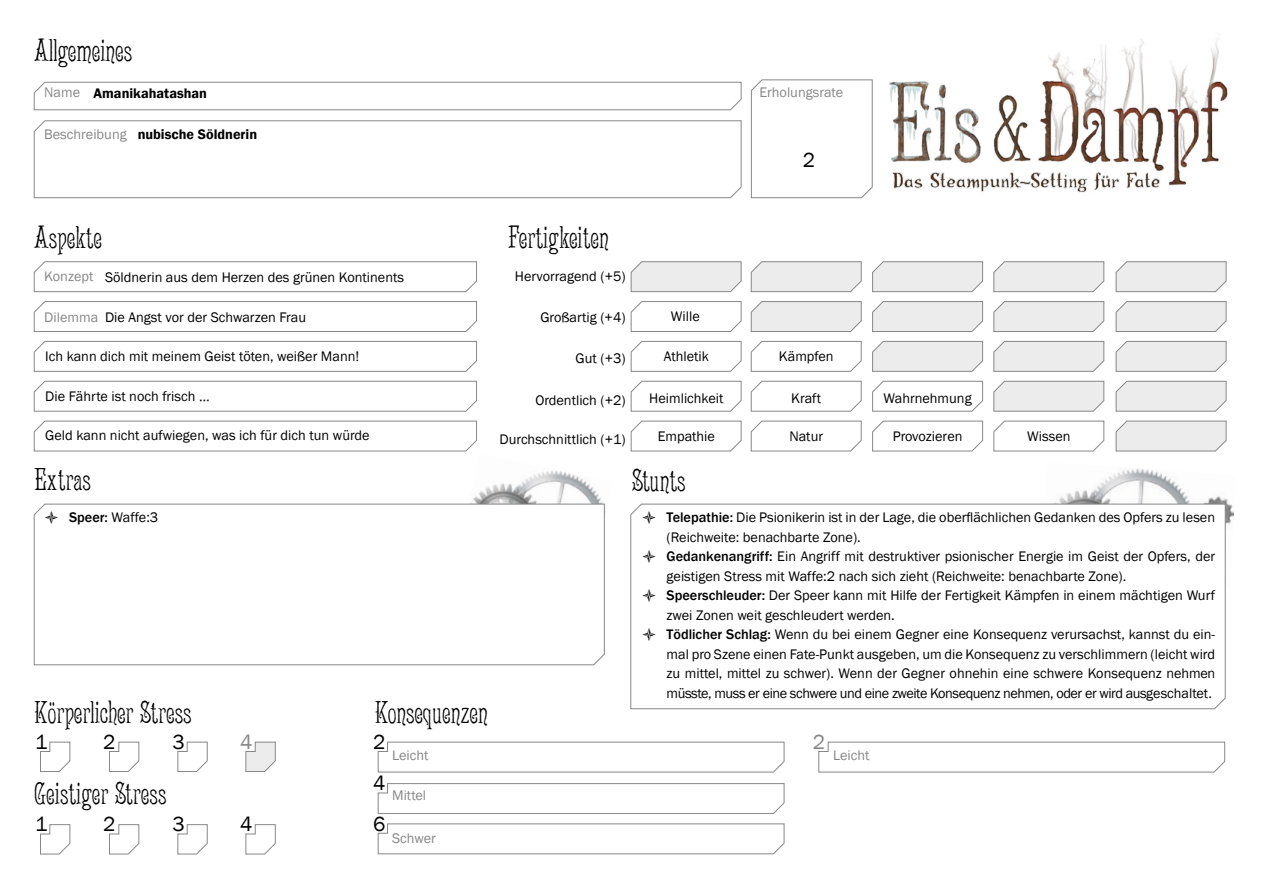
<style>
.page{position:relative;width:1263px;height:893px;background:#fff}
.page>*{position:absolute;margin:0;border:0;box-sizing:border-box;transform-origin:0 0}
.Überschrift{font:36px "Jugend WF";color:#000}
.Fließtext_-_ohne_Ein{font:21px "Franklin Gothic";color:#000}
.Absatzformat_2{font:21px "Franklin Gothic";color:#000}
.Absatzformat_2-2{font:21px "Franklin Gothic";color:#868786}
.Char_Textfeld{font:21px "Franklin Gothic";color:#000}
.Aufzählung_-_Hervorg{font:14.25px/19.5px "Franklin Gothic";color:#000}
.Char_Textfeld-2{font:14.25px "Franklin Gothic";color:#000}
.Char_Fertigkeiten{font:14.25px "Franklin Gothic";color:#000}
.Fließtext_-_ohne_Ein-2{font:14.25px "Franklin Gothic";color:#000}
.Absatzformat_1{font:14.25px "Franklin Gothic";color:#868786}
.Überschrift_3{font:600 14.25px "Franklin Gothic";color:#000}
.s1{font-weight:500}
</style>
<div class="page">
<svg style="left:33px;top:81px;width:709px;height:30px"></svg>
<svg style="left:630px;top:261px;width:112px;height:31px;background:#e5e5e5"></svg>
<svg style="left:377px;top:741px;width:408px;height:32px"></svg>
<svg style="left:818px;top:741px;width:407px;height:32px"></svg>
<svg style="left:377px;top:783px;width:408px;height:31px"></svg>
<svg style="left:377px;top:823px;width:408px;height:31px"></svg>
<svg style="left:750px;top:261px;width:112px;height:31px;background:#e5e5e5"></svg>
<svg style="left:872px;top:261px;width:111px;height:31px;background:#e5e5e5"></svg>
<svg style="left:993px;top:261px;width:111px;height:31px;background:#e5e5e5"></svg>
<svg style="left:1115px;top:261px;width:112px;height:31px;background:#e5e5e5"></svg>
<svg style="left:33px;top:301px;width:444px;height:31px"></svg>
<svg style="left:630px;top:301px;width:112px;height:31px"></svg>
<svg style="left:750px;top:301px;width:112px;height:31px;background:#e4e4e4"></svg>
<svg style="left:872px;top:301px;width:111px;height:31px;background:#e4e4e4"></svg>
<svg style="left:993px;top:301px;width:111px;height:31px;background:#e4e5e4"></svg>
<svg style="left:1115px;top:301px;width:112px;height:31px;background:#e4e4e4"></svg>
<svg style="left:33px;top:340px;width:444px;height:32px"></svg>
<svg style="left:630px;top:340px;width:112px;height:32px"></svg>
<svg style="left:750px;top:340px;width:112px;height:32px"></svg>
<svg style="left:872px;top:340px;width:111px;height:32px;background:#e5e5e5"></svg>
<svg style="left:993px;top:340px;width:111px;height:32px;background:#e5e5e5"></svg>
<svg style="left:1115px;top:340px;width:112px;height:32px;background:#e5e5e5"></svg>
<svg style="left:33px;top:380px;width:444px;height:32px"></svg>
<svg style="left:630px;top:380px;width:112px;height:32px"></svg>
<svg style="left:750px;top:380px;width:112px;height:32px"></svg>
<svg style="left:872px;top:380px;width:111px;height:32px"></svg>
<svg style="left:993px;top:380px;width:111px;height:32px;background:#e5e5e5"></svg>
<svg style="left:1115px;top:380px;width:112px;height:32px;background:#e5e5e5"></svg>
<svg style="left:630px;top:420px;width:112px;height:32px"></svg>
<svg style="left:750px;top:420px;width:112px;height:32px"></svg>
<svg style="left:872px;top:420px;width:111px;height:32px"></svg>
<svg style="left:993px;top:420px;width:111px;height:32px"></svg>
<svg style="left:1115px;top:420px;width:112px;height:32px;background:#e5e5e5"></svg>
<svg style="left:33px;top:120px;width:709px;height:78px"></svg>
<svg style="left:751px;top:79px;width:117px;height:119px"></svg>
<svg style="left:33px;top:261px;width:444px;height:31px"></svg>
<svg style="left:40px;top:824px;width:100px;height:31px"></svg>
<svg style="left:40px;top:741px;width:168px;height:31px"></svg>
<svg style="left:245px;top:741px;width:31px;height:31px"></svg>
<svg style="left:245px;top:824px;width:31px;height:31px"></svg>
<svg style="left:177px;top:824px;width:31px;height:31px"></svg>
<img style="left:477px;top:470px;width:129px;height:43px">
<svg style="left:33px;top:503px;width:572px;height:163px"></svg>
<img style="left:1054px;top:468px;width:180px;height:56px">
<svg style="left:630px;top:503px;width:596px;height:206px"></svg>
<img style="left:868px;top:34px;width:360px;height:158px">
<svg style="left:642px;top:511px;width:14px;height:13px"></svg>
<svg style="left:642px;top:550px;width:14px;height:13px"></svg>
<svg style="left:642px;top:589px;width:14px;height:13px"></svg>
<svg style="left:642px;top:628px;width:14px;height:13px"></svg>
<svg style="left:33px;top:420px;width:444px;height:109px"></svg>
<p class="Überschrift" style="left:34px;top:33px;width:100px">Allgemeines</p>
<p class="Absatzformat_1" style="left:44px;top:84px;width:37px">Name</p>
<p class="Überschrift_3" style="left:94px;top:84px;width:115px">Amanikahatashan</p>
<p class="Überschrift_3" style="left:138px;top:125px;width:121px">nubische Söldnerin</p>
<p class="Absatzformat_1" style="left:44px;top:125px;width:84px">Beschreibung</p>
<p class="Überschrift" style="left:34px;top:219px;width:70px">Aspekte</p>
<p class="Absatzformat_1" style="left:44px;top:268px;width:51px">Konzept</p>
<p class="Char_Textfeld-2" style="left:105px;top:268px;width:301px">Söldnerin aus dem Herzen des grünen Kontinents</p>
<p class="Char_Textfeld-2" style="left:105px;top:308px;width:203px">Die Angst vor der Schwarzen Frau</p>
<p class="Char_Textfeld-2" style="left:45px;top:347px;width:316px">Ich kann dich mit meinem Geist töten, weißer Mann!</p>
<p class="Char_Textfeld-2" style="left:45px;top:387px;width:166px">Die Fährte ist noch frisch …</p>
<p class="Char_Textfeld-2" style="left:45px;top:426px;width:326px">Geld kann nicht aufwiegen, was ich für dich tun würde</p>
<p class="Absatzformat_1" style="left:44px;top:308px;width:55px">Dilemma</p>
<p class="Überschrift" style="left:508px;top:219px;width:102px">Fertigkeiten</p>
<p class="Fließtext_-_ohne_Ein-2" style="left:515px;top:268px;width:112px">Hervorragend (+5)</p>
<p class="Fließtext_-_ohne_Ein-2" style="left:540px;top:308px;width:87px">Großartig (+4)</p>
<p class="Fließtext_-_ohne_Ein-2" style="left:576px;top:350px;width:51px">Gut (+3)</p>
<p class="Fließtext_-_ohne_Ein-2" style="left:535px;top:392px;width:92px">Ordentlich (+2)</p>
<p class="Fließtext_-_ohne_Ein-2" style="left:500px;top:431px;width:127px">Durchschnittlich (+1)</p>
<p class="Char_Fertigkeiten" style="left:671px;top:307px;width:30px">Wille</p>
<p class="Char_Fertigkeiten" style="left:664px;top:348px;width:46px">Athletik</p>
<p class="Char_Fertigkeiten" style="left:649px;top:389px;width:76px">Heimlichkeit</p>
<p class="Char_Fertigkeiten" style="left:658px;top:427px;width:59px">Empathie</p>
<p class="Überschrift" style="left:34px;top:462px;width:59px">Extras</p>
<p class="Überschrift" style="left:632px;top:463px;width:55px">Stunts</p>
<p class="Absatzformat_1" style="left:759px;top:84px;width:85px">Erholungsrate</p>
<p class="Char_Textfeld" style="left:803px;top:147px;width:14px">2</p>
<p class="Char_Fertigkeiten" style="left:779px;top:348px;width:56px">Kämpfen</p>
<p class="Char_Fertigkeiten" style="left:791px;top:389px;width:32px">Kraft</p>
<p class="Char_Fertigkeiten" style="left:789px;top:427px;width:35px">Natur</p>
<p class="Char_Fertigkeiten" style="left:883px;top:389px;width:90px">Wahrnehmung</p>
<p class="Char_Fertigkeiten" style="left:893px;top:427px;width:71px">Provozieren</p>
<p class="Char_Fertigkeiten" style="left:1027px;top:427px;width:45px">Wissen</p>
<p class="Aufzählung_-_Hervorg" style="left:69px;top:508px;width:91px"><span class="s1">Speer:</span> Waffe:3</p>
<p class="Überschrift" style="left:34px;top:694px;width:159px">Körperlicher Stress</p>
<p class="Überschrift" style="left:375px;top:694px;width:115px">Konsequenzen</p>
<p class="Aufzählung_-_Hervorg" style="left:666px;top:508px;width:550px"><span class="s1">Telepathie:</span> Die Psionikerin ist in der Lage, die oberflächlichen Gedanken des Opfers zu lesen (Reichweite: benachbarte Zone).</p>
<p class="Aufzählung_-_Hervorg" style="left:666px;top:547px;width:550px"><span class="s1">Gedankenangriff:</span> Ein Angriff mit destruktiver psionischer Energie im Geist der Opfers, der geistigen Stress mit Waffe:2 nach sich zieht (Reichweite: benachbarte Zone).</p>
<p class="Aufzählung_-_Hervorg" style="left:666px;top:586px;width:550px"><span class="s1">Speerschleuder:</span> Der Speer kann mit Hilfe der Fertigkeit Kämpfen in einem mächtigen Wurf zwei Zonen weit geschleudert werden.</p>
<p class="Aufzählung_-_Hervorg" style="left:666px;top:625px;width:550px;text-align:justify"><span class="s1">Tödlicher Schlag:</span> Wenn du bei einem Gegner eine Konsequenz verursachst, kannst du ein&shy;mal pro Szene einen Fate-Punkt ausgeben, um die Konsequenz zu verschlimmern (leicht wird zu mittel, mittel zu schwer). Wenn der Gegner ohnehin eine schwere Konsequenz nehmen müsste, muss er eine schwere und eine zweite Konsequenz nehmen, oder er wird ausgeschaltet.</p>
<p class="Fließtext_-_ohne_Ein" style="left:35px;top:728px;width:14px">1</p>
<p class="Fließtext_-_ohne_Ein" style="left:103px;top:728px;width:14px">2</p>
<p class="Absatzformat_2" style="left:172px;top:728px;width:14px">3</p>
<p class="Absatzformat_2-2" style="left:240px;top:728px;width:14px">4</p>
<p class="Überschrift" style="left:34px;top:776px;width:134px">Geistiger Stress</p>
<p class="Fließtext_-_ohne_Ein" style="left:35px;top:811px;width:14px">1</p>
<p class="Fließtext_-_ohne_Ein" style="left:103px;top:811px;width:14px">2</p>
<p class="Absatzformat_2" style="left:172px;top:811px;width:14px">3</p>
<p class="Absatzformat_2" style="left:240px;top:811px;width:14px">4</p>
<p class="Fließtext_-_ohne_Ein" style="left:373px;top:728px;width:14px">2</p>
<p class="Absatzformat_2-2" style="left:813px;top:728px;width:14px">2</p>
<p class="Fließtext_-_ohne_Ein" style="left:373px;top:770px;width:14px">4</p>
<p class="Fließtext_-_ohne_Ein" style="left:373px;top:811px;width:14px">6</p>
<p class="Absatzformat_1" style="left:392px;top:747px;width:38px">Leicht</p>
<p class="Absatzformat_1" style="left:833px;top:747px;width:38px">Leicht</p>
<p class="Absatzformat_1" style="left:392px;top:786px;width:36px">Mittel</p>
<p class="Absatzformat_1" style="left:392px;top:829px;width:45px">Schwer</p>
</div>
